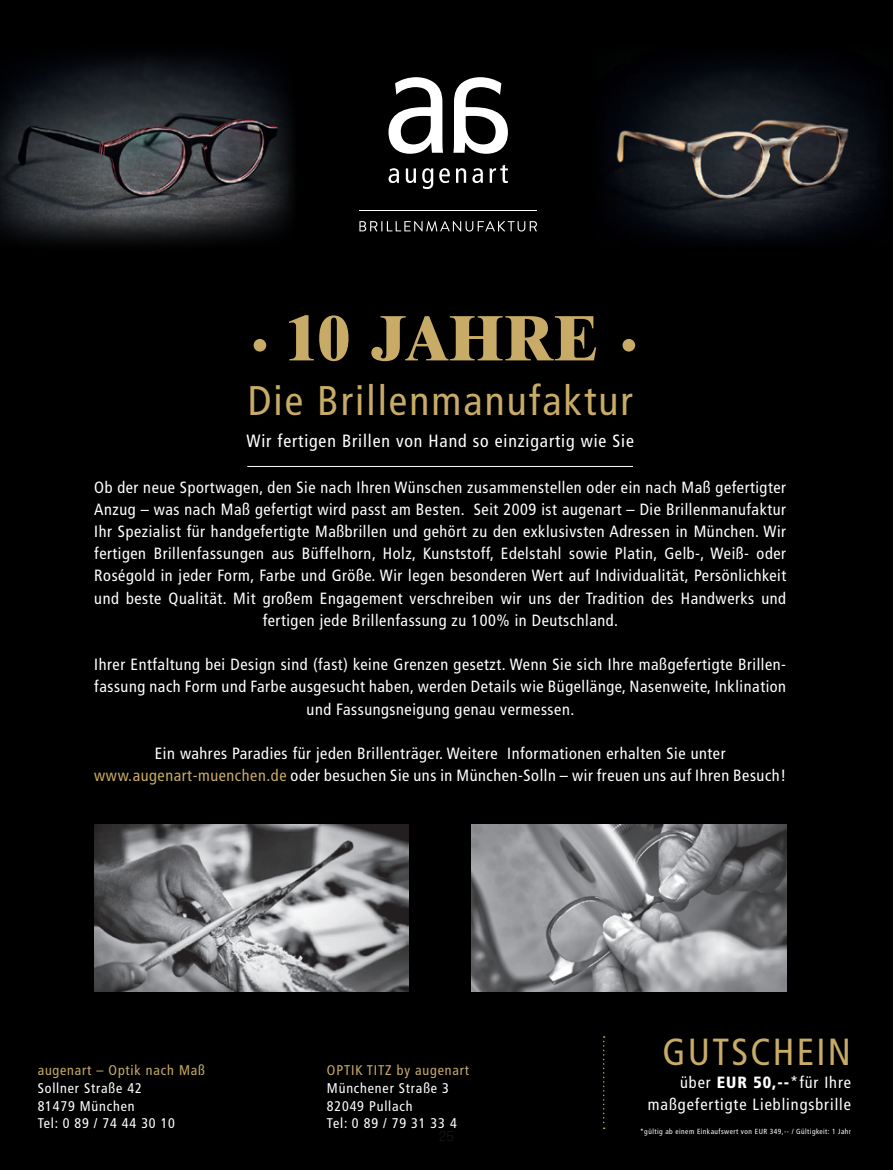
<style>
.page{position:relative;width:893px;height:1170px;background:#fff}
.page>*{position:absolute;margin:0;border:0;box-sizing:border-box;transform-origin:0 0}
.t1{font:800 62.1px "Times LT Std";letter-spacing:.045em;color:#c8ab66}
.t2{font:condensed 41.4px "Frutiger";letter-spacing:.05em;color:#c8ab66}
.t3{font:condensed 37.65px "Frutiger";letter-spacing:.06em;color:#c8ab66}
.t4{font:condensed 17.7px "Frutiger";letter-spacing:.05em;color:#fff}
.t5{font:condensed 16.2px/22.2px "Frutiger";letter-spacing:.035em;color:#fff;text-align:center}
.t6{font:condensed 16.2px/22.2px "Frutiger";letter-spacing:.06em;color:#fff;text-align:right}
.t7{font:condensed 14.1px/17.7px "Frutiger";letter-spacing:.06em;color:#fff}
.t8{font:condensed 14.1px "Frutiger";letter-spacing:.06em;color:#c8ab66}
.t9{font:condensed 7.35px "Frutiger";letter-spacing:.06em;color:#fff}
.s1{color:#c8ab66}
.s2{font-weight:900}
</style>
<div class="page">
<div style="left:0;top:0;width:893px;height:1169px;background:#000"></div>
<svg style="left:359px;top:221px;width:178px;height:10px"></svg>
<hr style="left:359px;top:210px;width:178px;height:1px;background:#fff">
<svg style="left:453px;top:77px;width:55px;height:77px"></svg>
<svg style="left:388px;top:77px;width:55px;height:77px"></svg>
<svg style="left:388px;top:168px;width:11px;height:15px"></svg>
<svg style="left:406px;top:168px;width:10px;height:15px"></svg>
<svg style="left:422px;top:168px;width:11px;height:21px"></svg>
<svg style="left:439px;top:168px;width:11px;height:15px"></svg>
<svg style="left:456px;top:168px;width:10px;height:15px"></svg>
<svg style="left:472px;top:168px;width:11px;height:15px"></svg>
<svg style="left:490px;top:165px;width:18px;height:18px"></svg>
<hr style="left:247px;top:466px;width:386px;height:1px;background:#fff">
<img style="left:0;top:55px;width:292px;height:188px">
<img style="left:607px;top:61px;width:277px;height:180px">
<img style="left:94px;top:824px;width:315px;height:167px">
<img style="left:472px;top:824px;width:314px;height:167px">
<svg style="left:603px;top:1036px;width:2px;height:92px"></svg>
<h1 class="t1" style="left:252px;top:300px;width:387px">· 10 JAHRE ·</h1>
<h2 class="t2" style="left:248px;top:376px;width:386px">Die Brillenmanufaktur</h2>
<p class="t4" style="left:246px;top:430px;width:389px">Wir fertigen Brillen von Hand so einzigartig wie Sie</p>
<p class="t5" style="left:94px;top:476px;width:693px">Ob der neue Sportwagen, den Sie nach Ihren Wünschen zusammenstellen oder ein nach Maß gefertigter Anzug – was nach Maß gefertigt wird passt am Besten. Seit 2009 ist augenart – Die Brillenmanufaktur Ihr Spezialist für handgefertigte Maßbrillen und gehört zu den exklusivsten Adressen in München. Wir fertigen Brillenfassungen aus Büffelhorn, Holz, Kunststoff, Edelstahl sowie Platin, Gelb-, Weiß- oder Roségold in jeder Form, Farbe und Größe. Wir legen besonderen Wert auf Individualität, Persönlichkeit und beste Qualität. Mit großem Engagement verschreiben wir uns der Tradition des Handwerks und fertigen jede Brillenfassung zu 100% in Deutschland.</p>
<p class="t5" style="left:94px;top:653px;width:693px">Ihrer Entfaltung bei Design sind (fast) keine Grenzen gesetzt. Wenn Sie sich Ihre maßgefertigte Brillen&shy;fassung nach Form und Farbe ausgesucht haben, werden Details wie Bügellänge, Nasenweite, Inklination und Fassungsneigung genau vermessen.</p>
<p class="t5" style="left:94px;top:742px;width:693px">Ein wahres Paradies für jeden Brillenträger. Weitere Informationen erhalten Sie unter <span class="s1">www.augenart-muenchen.de</span> oder besuchen Sie uns in München-Solln – wir freuen uns auf Ihren Besuch!</p>
<p class="t8" style="left:38px;top:1061px;width:169px">augenart – Optik nach Maß</p>
<p class="t7" style="left:38px;top:1078px;width:139px">Sollner Straße 42<br>81479 München<br>Tel: 0 89 / 74 44 30 10</p>
<p class="t8" style="left:327px;top:1061px;width:144px">OPTIK TITZ by augenart</p>
<p class="t7" style="left:327px;top:1078px;width:131px">Münchener Straße 3<br>82049 Pullach<br>Tel: 0 89 / 79 31 33 4</p>
<h3 class="t3" style="left:662px;top:1030px;width:190px">GUTSCHEIN</h3>
<p class="t6" style="left:648px;top:1070px;width:205px">über <span class="s2">EUR 50,--</span>*für Ihre maßgefertigte Lieblingsbrille</p>
<p class="t9" style="left:640px;top:1126px;width:212px">*gültig ab einem Einkaufswert von EUR 349,-- / Gültigkeit: 1 Jahr</p>
</div>
